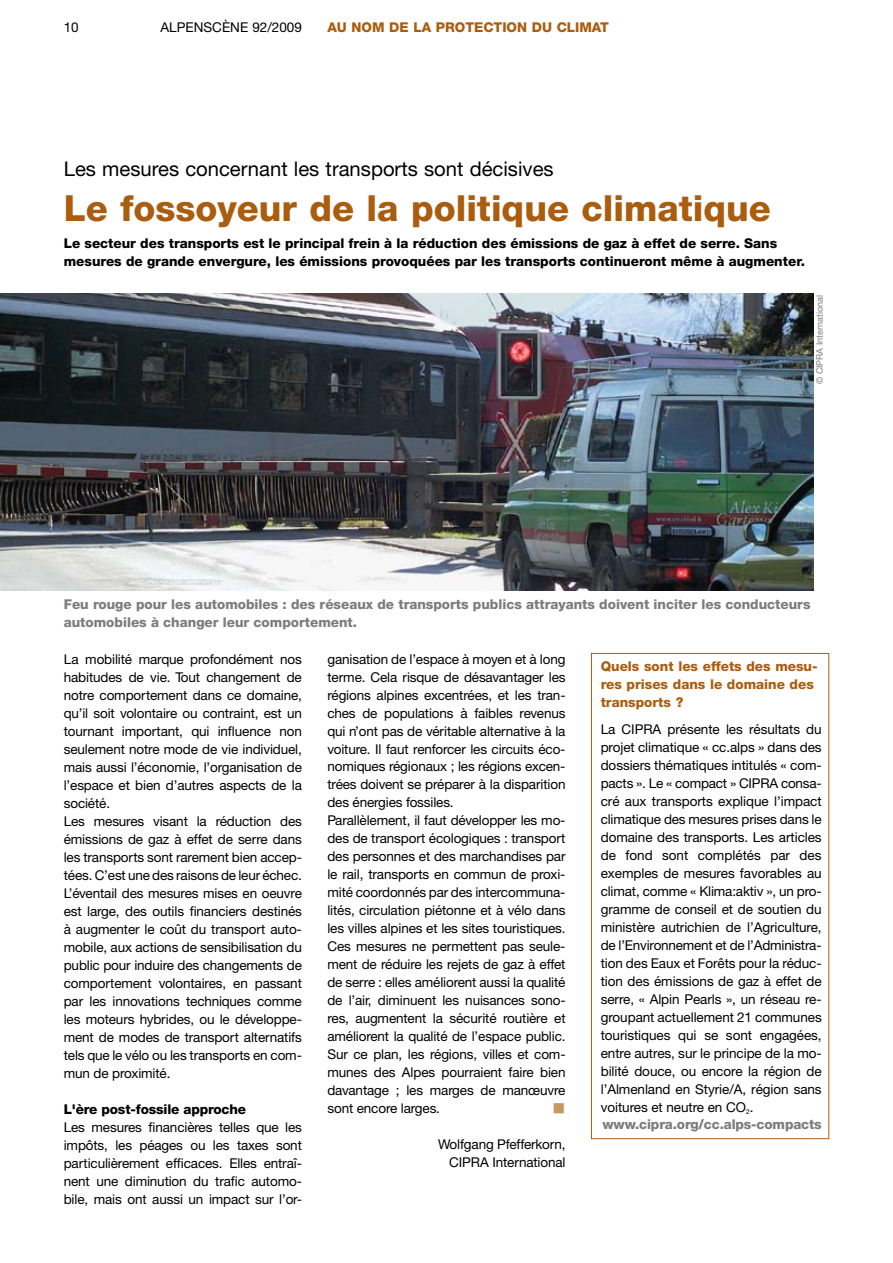
<style>
.page{position:relative;width:893px;height:1263px;background:#fff}
.page>*{position:absolute;margin:0;border:0;box-sizing:border-box;transform-origin:0 0}
.t1{font:800 36px "Helvetica Neue LT";color:#aa5d0f}
.t2{font:20.25px "Helvetica Neue LT";color:#000}
.t3{font:13.5px/18px "Helvetica Neue CE";letter-spacing:-.01em;color:#000}
.t4{font:13.5px/18px "Helvetica Neue LT";letter-spacing:-.005em;color:#000;text-align:justify}
.t5{font:800 13.5px/18px "Helvetica Neue LT";color:#000}
.t6{font:800 13.5px/18px "Helvetica Neue LT";color:#7b7c7e}
.t7{font:800 13.5px/18px "Helvetica Neue LT";color:#aa5d0f}
.t8{font:800 13.5px "Helvetica Neue CE";letter-spacing:-.01em;color:#000}
.t9{font:9px "Helvetica Neue LT";color:#7b7c7e}
.s1{font-family:"Helvetica Neue CE"}
</style>
<div class="page">
<div style="left:591px;top:653px;width:238px;height:486px;border:1px solid #aa5d0f"></div>
<img style="left:0;top:293px;width:814px;height:297px">
<p class="t4" style="left:64px;top:18px;width:17px">10</p>
<p class="t4" style="left:160px;top:18px;width:143px">ALPENSCÈNE 92/2009</p>
<p class="t7" style="left:327px;top:18px;width:36px">Au nom</p>
<p class="t7" style="left:389px;top:18px;width:57px">delaprotection</p>
<p class="t7" style="left:532px;top:18px;width:35px">du climat</p>
<h2 class="t2" style="left:64px;top:157px;width:491px">Les mesures concernant les transports sont décisives</h2>
<h1 class="t1" style="left:64px;top:187px;width:709px">Le fossoyeur de la politique climatique</h1>
<p class="t5" style="left:64px;top:234px;width:743px">Le secteur des transports est le principal frein à la réduction des émissions de gaz à effet de serre. Sans mesures de grande envergure, les émissions provoquées par les transports continueront même à augmenter.</p>
<p class="t9" style="left:814px;top:384px;width:91px;rotate:-90deg">© CIPRA International</p>
<p class="t6" style="left:64px;top:595px;width:748px">Feu rouge pour les automobiles : des réseaux de transports publics attrayants doivent inciter les conducteurs automobiles à changer leur comportement.</p>
<p class="t3" style="left:64px;top:650px;width:240px">La mobilité marque profondément nos habitudes de vie. Tout changement de notre comportement dans ce domaine, qu’il soit volontaire ou contraint, est un tournant important, qui influence non seulement notre mode de vie individuel, mais aussi l’économie, l’organisation de l’espace et bien d’autres aspects de la société.<br>Les mesures visant la réduction des émissions de gaz à effet de serre dans les transports sont rarement bien accep&shy;tées. C’est une des raisons de leur échec.<br>L’éventail des mesures mises en oeuvre est large, des outils financiers destinés à augmenter le coût du transport auto&shy;mobile, aux actions de sensibilisation du public pour induire des changements de comportement volontaires, en passant par les innovations techniques comme les moteurs hybrides, ou le développe&shy;ment de modes de transport alternatifs tels que le vélo ou les transports en com&shy;mun de proximité.</p>
<p class="t8" style="left:64px;top:1100px;width:184px">L'ère post-fossile approche</p>
<p class="t3" style="left:64px;top:1118px;width:240px;text-align:justify">Les mesures financières telles que les impôts, les péages ou les taxes sont particulièrement efficaces. Elles entraî&shy;nent une diminution du trafic automo&shy;bile, mais ont aussi un impact sur l’or-</p>
<p class="t3" style="left:327px;top:650px;width:240px">ganisation de l’espace à moyen et à long terme. Cela risque de désavantager les régions alpines excentrées, et les tran&shy;ches de populations à faibles revenus qui n’ont pas de véritable alternative à la voiture. Il faut renforcer les circuits éco&shy;nomiques régionaux ; les régions excen&shy;trées doivent se préparer à la disparition des énergies fossiles.<br>Parallèlement, il faut développer les mo&shy;des de transport écologiques : transport des personnes et des marchandises par le rail, transports en commun de proxi&shy;mité coordonnés par des intercommuna&shy;lités, circulation piétonne et à vélo dans les villes alpines et les sites touristiques.<br>Ces mesures ne permettent pas seule&shy;ment de réduire les rejets de gaz à effet de serre : elles améliorent aussi la qualité de l’air, diminuent les nuisances sono&shy;res, augmentent la sécurité routière et améliorent la qualité de l’espace public.<br>Sur ce plan, les régions, villes et com&shy;munes des Alpes pourraient faire bien davantage ; les marges de manœuvre sont encore larges.</p>
<p class="t3" style="left:438px;top:1136px;width:129px;text-align:right">Wolfgang Pfefferkorn,<br>CIPRA International</p>
<p class="t7" style="left:601px;top:657px;width:218px">Quels sont les effets des mesu&shy;res prises dans le domaine des transports ?</p>
<p class="t4" style="left:601px;top:720px;width:223px">La CIPRA présente les résultats du projet climatique « cc.alps » dans des dossiers thématiques intitulés « com&shy;pacts ». Le « compact » CIPRA consa&shy;cré aux transports explique l’impact climatique des mesures prises dans le domaine des transports. Les articles de fond sont complétés par des exemples de mesures favorables au climat, comme « Klima:aktiv », un pro&shy;gramme de conseil et de soutien du ministère autrichien de l’Agriculture, de l’Environnement et de l’Administra&shy;tion des Eaux et Forêts pour la réduc&shy;tion des émissions de gaz à effet de serre, « Alpin Pearls », un réseau re&shy;groupant actuellement 21 communes touristiques qui se sont engagées, entre autres, sur le principe de la mo&shy;bilité douce, ou encore la région de l’Almenland en Styrie/A, région sans voitures et neutre en <span class="s1">CO</span><sub>2</sub>.</p>
<p class="t6" style="left:602px;top:1115px;width:221px">www.cipra.org/cc.alps-compacts</p>
</div>
